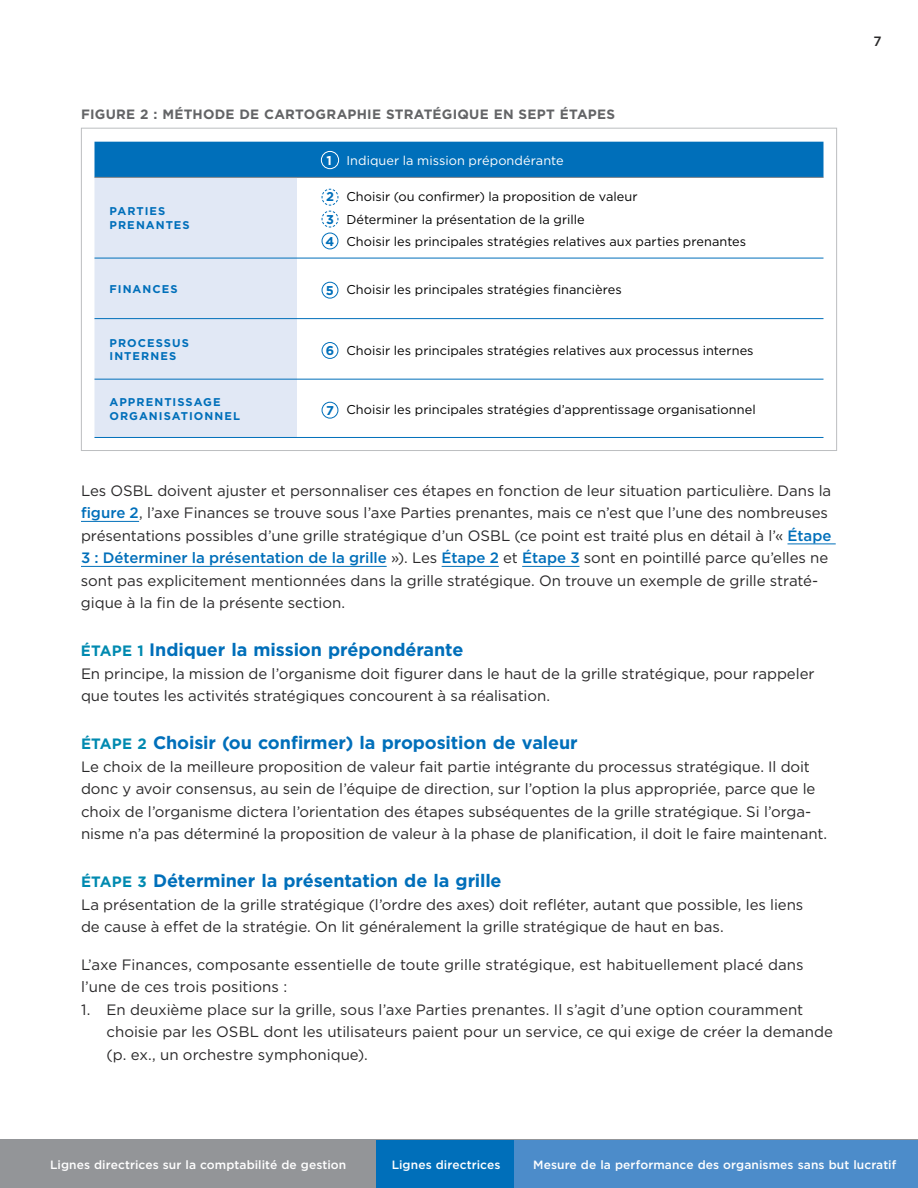
<style>
.page{position:relative;width:918px;height:1188px;background:#fff}
.page>*{position:absolute;margin:0;border:0;box-sizing:border-box;transform-origin:0 0}
.t1{font:700 18px "Gotham";letter-spacing:-.005em;color:#006fba}
.t2{font:15px/22.5px "Gotham";letter-spacing:-.005em;color:#292829}
.t3{font:700 13.5px "Gotham";letter-spacing:.02em;color:#636466}
.t4{font:500 13.5px "Gotham";color:#292829}
.t5{font:12.75px/22.5px "Gotham";letter-spacing:.005em;color:#000}
.t6{font:12.75px "Gotham";letter-spacing:.005em;color:#fff}
.t7{font:700 12.75px/22.4px "Gotham";color:#006fba;text-align:justify}
.t8{font:700 12.75px "Gotham";color:#fff}
.t9{font:500 12px "Gotham";letter-spacing:.005em;color:#fff}
.t10{font:700 11.25px/13.5px "Gotham";letter-spacing:.095em;color:#006fba}
.s1{font-weight:500;color:#006fba}
.s2{font-size:15px;color:#008ab0}
</style>
<div class="page">
<div style="left:0;top:1140px;width:918px;height:48px;background:#939598"></div>
<div style="left:376px;top:1140px;width:542px;height:48px;background:#006fba"></div>
<div style="left:514px;top:1140px;width:404px;height:48px;background:#4c8cca"></div>
<hr style="left:81px;top:521px;width:58px;height:1px;background:#006fba">
<hr style="left:788px;top:544px;width:48px;height:1px;background:#006fba">
<hr style="left:81px;top:566px;width:306px;height:1px;background:#006fba">
<hr style="left:442px;top:566px;width:57px;height:1px;background:#006fba">
<hr style="left:522px;top:566px;width:58px;height:1px;background:#006fba">
<div style="left:94px;top:142px;width:730px;height:35px;background:#006fba"></div>
<div style="left:94px;top:178px;width:203px;height:259px;background:#e1e8f5"></div>
<hr style="left:94px;top:177px;width:203px;height:1px;background:#808285">
<hr style="left:297px;top:177px;width:527px;height:1px;background:#808285">
<hr style="left:94px;top:258px;width:203px;height:1px;background:#006fba">
<hr style="left:297px;top:258px;width:527px;height:1px;background:#006fba">
<hr style="left:94px;top:318px;width:203px;height:1px;background:#006fba">
<hr style="left:297px;top:318px;width:527px;height:1px;background:#006fba">
<hr style="left:94px;top:379px;width:203px;height:1px;background:#006fba">
<hr style="left:297px;top:379px;width:527px;height:1px;background:#006fba">
<hr style="left:94px;top:437px;width:203px;height:1px;background:#006fba">
<hr style="left:297px;top:437px;width:527px;height:1px;background:#006fba">
<svg style="left:321px;top:188px;width:18px;height:40px"></svg>
<div style="left:322px;top:233px;width:16px;height:16px;border:1px solid #006fba;border-radius:50%"></div>
<div style="left:322px;top:282px;width:16px;height:16px;border:1px solid #006fba;border-radius:50%"></div>
<div style="left:322px;top:342px;width:16px;height:17px;border:1px solid #006fba;border-radius:50%"></div>
<div style="left:322px;top:402px;width:16px;height:16px;border:1px solid #006fba;border-radius:50%"></div>
<div style="left:321px;top:151px;width:18px;height:18px;background:#006fba;border-radius:50%"></div>
<div style="left:321px;top:151px;width:18px;height:18px;border:1px solid #fff;border-radius:50%"></div>
<p class="t3" style="left:81px;top:105px;width:536px">FIGURE 2 : MÉTHODE DE CARTOGRAPHIE STRATÉGIQUE EN SEPT ÉTAPES</p>
<p class="t6" style="left:346px;top:153px;width:219px">Indiquer la mission prépondérante</p>
<p class="t8" style="left:327px;top:152px;width:7px">1</p>
<p class="t10" style="left:110px;top:205px;width:82px">PARTIES<br>PRENANTES</p>
<p class="t7" style="left:326px;top:186px;width:10px">2<br>3<br>4</p>
<p class="t5" style="left:346px;top:185px;width:401px">Choisir (ou confirmer) la proposition de valeur<br>Déterminer la présentation de la grille<br>Choisir les principales stratégies relatives aux parties prenantes</p>
<p class="t10" style="left:110px;top:282px;width:70px">FINANCES</p>
<p class="t5" style="left:346px;top:278px;width:277px">Choisir les principales stratégies financières</p>
<p class="t7" style="left:326px;top:279px;width:10px">5</p>
<p class="t10" style="left:110px;top:336px;width:81px">PROCESSUS<br>INTERNES</p>
<p class="t5" style="left:346px;top:339px;width:409px">Choisir les principales stratégies relatives aux processus internes</p>
<p class="t10" style="left:110px;top:395px;width:132px">APPRENTISSAGE<br>ORGANISATIONNEL</p>
<p class="t5" style="left:346px;top:398px;width:411px">Choisir les principales stratégies d’apprentissage organisationnel</p>
<p class="t7" style="left:326px;top:340px;width:10px">6</p>
<p class="t7" style="left:326px;top:399px;width:9px">7</p>
<p class="t2" style="left:81px;top:479px;width:752px">Les OSBL doivent ajuster et personnaliser ces étapes en fonction de leur situation particulière. Dans la <span class="s1">figure 2</span>, l’axe Finances se trouve sous l’axe Parties prenantes, mais ce n’est que l’une des nombreuses présentations possibles d’une grille stratégique d’un OSBL (ce point est traité plus en détail à l’« <span class="s1">Étape 3 : Déterminer la présentation de la grille</span> »). Les <span class="s1">Étape 2</span> et <span class="s1">Étape 3</span> sont en pointillé parce qu’elles ne sont pas explicitement mentionnées dans la grille stratégique. On trouve un exemple de grille straté&shy;gique à la fin de la présente section.</p>
<p class="t1" style="left:81px;top:638px;width:384px"><span class="s2">ÉTAPE 1</span> Indiquer la mission prépondérante</p>
<p class="t2" style="left:81px;top:662px;width:735px">En principe, la mission de l’organisme doit figurer dans le haut de la grille stratégique, pour rappeler que toutes les activités stratégiques concourent à sa réalisation.</p>
<p class="t1" style="left:81px;top:731px;width:498px"><span class="s2">ÉTAPE 2</span> Choisir (ou confirmer) la proposition de valeur</p>
<p class="t2" style="left:81px;top:755px;width:748px">Le choix de la meilleure proposition de valeur fait partie intégrante du processus stratégique. Il doit donc y avoir consensus, au sein de l’équipe de direction, sur l’option la plus appropriée, parce que le choix de l’organisme dictera l’orientation des étapes subséquentes de la grille stratégique. Si l’orga&shy;nisme n’a pas déterminé la proposition de valeur à la phase de planification, il doit le faire maintenant.</p>
<p class="t1" style="left:81px;top:869px;width:422px"><span class="s2">ÉTAPE 3</span> Déterminer la présentation de la grille</p>
<p class="t2" style="left:81px;top:893px;width:724px">La présentation de la grille stratégique (l’ordre des axes) doit refléter, autant que possible, les liens de cause à effet de la stratégie. On lit généralement la grille stratégique de haut en bas.</p>
<p class="t2" style="left:81px;top:953px;width:724px">L’axe Finances, composante essentielle de toute grille stratégique, est habituellement placé dans l’une de ces trois positions :</p>
<p class="t2" style="left:106px;top:998px;width:728px;text-indent:-26px">1. En deuxième place sur la grille, sous l’axe Parties prenantes. Il s’agit d’une option couramment choisie par les OSBL dont les utilisateurs paient pour un service, ce qui exige de créer la demande (p. ex., un orchestre symphonique).</p>
<p class="t4" style="left:873px;top:32px;width:10px">7</p>
<p class="t9" style="left:50px;top:1157px;width:298px">Lignes directrices sur la comptabilité de gestion</p>
<p class="t9" style="left:392px;top:1157px;width:110px">Lignes directrices</p>
<p class="t9" style="left:533px;top:1157px;width:365px">Mesure de la performance des organismes sans but lucratif</p>
</div>
